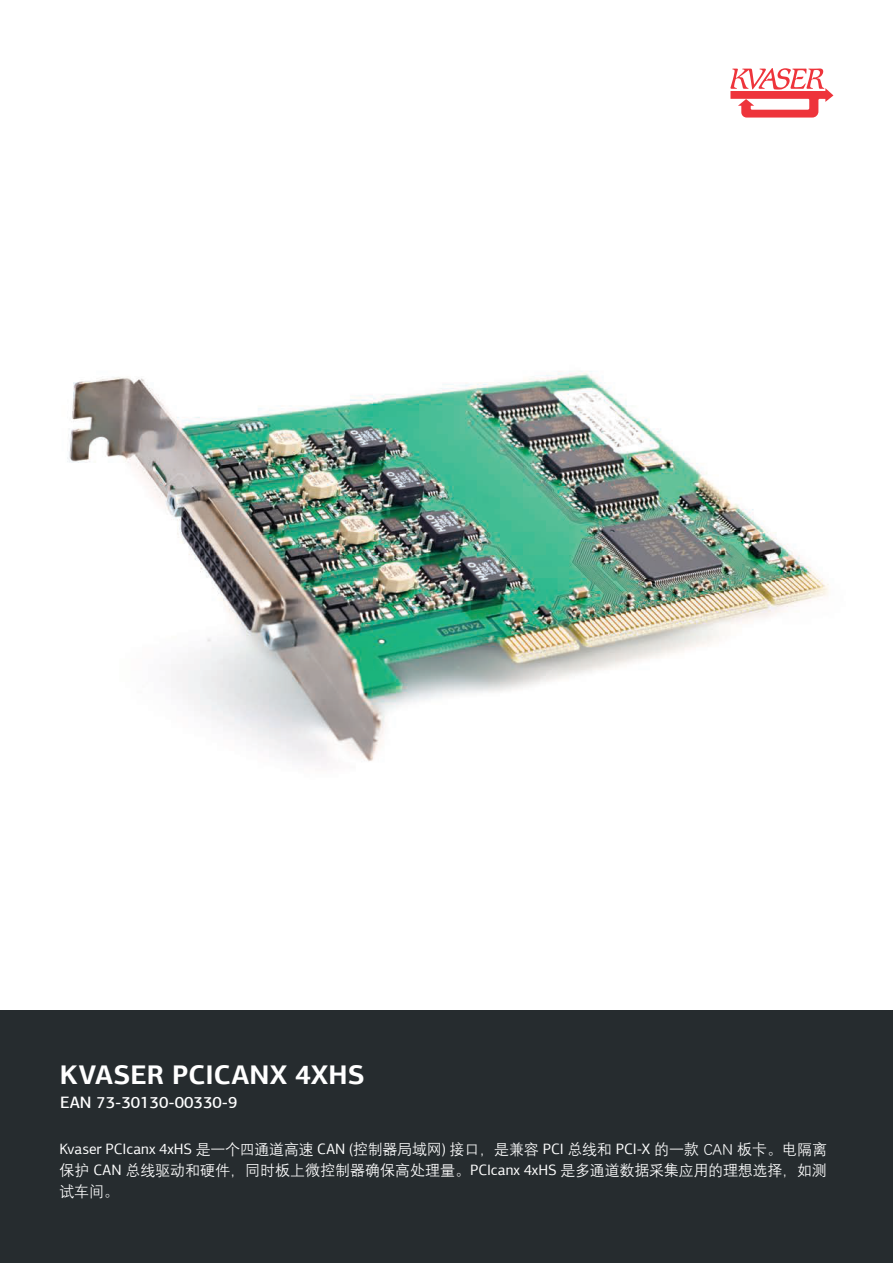
<style>
.page{position:relative;width:893px;height:1263px;background:#fff}
.page>*{position:absolute;margin:0;border:0;box-sizing:border-box;transform-origin:0 0}
.t1{font:700 27px "PF Agora Sans Pro";letter-spacing:.005em;color:#fff}
.t2{font:500 16.5px "PF Agora Sans Pro";color:#fff}
.t3{font:15px/21px "Deng Xian";color:#fff;text-align:justify}
.s1{font-family:"PF Agora Sans Pro"}
</style>
<div class="page">
<img style="left:67px;top:371px;width:762px;height:395px">
<svg style="left:730px;top:68px;width:103px;height:50px"></svg>
<div style="left:0;top:1010px;width:893px;height:253px;background:#262c2f"></div>
<h1 class="t1" style="left:60px;top:1058px;width:306px">KVASER PCICANX 4XHS</h1>
<p class="t2" style="left:60px;top:1093px;width:179px">EAN 73-30130-00330-9</p>
<p class="t3" style="left:60px;top:1138px;width:769px"><span class="s1">Kvaser PCIcanx 4xHS</span> 是一个四通道高速 <span class="s1">CAN (</span>控制器局域网<span class="s1">)</span> 接口，是兼容 <span class="s1">PCI</span> 总线和 <span class="s1">PCI-X</span> 的一款 CAN 板卡。电隔离保护 <span class="s1">CAN</span> 总线驱动和硬件，同时板上微控制器确保高处理量。<span class="s1">PCIcanx 4xHS</span> 是多通道数据采集应用的理想选择，如测试车间。</p>
</div>
